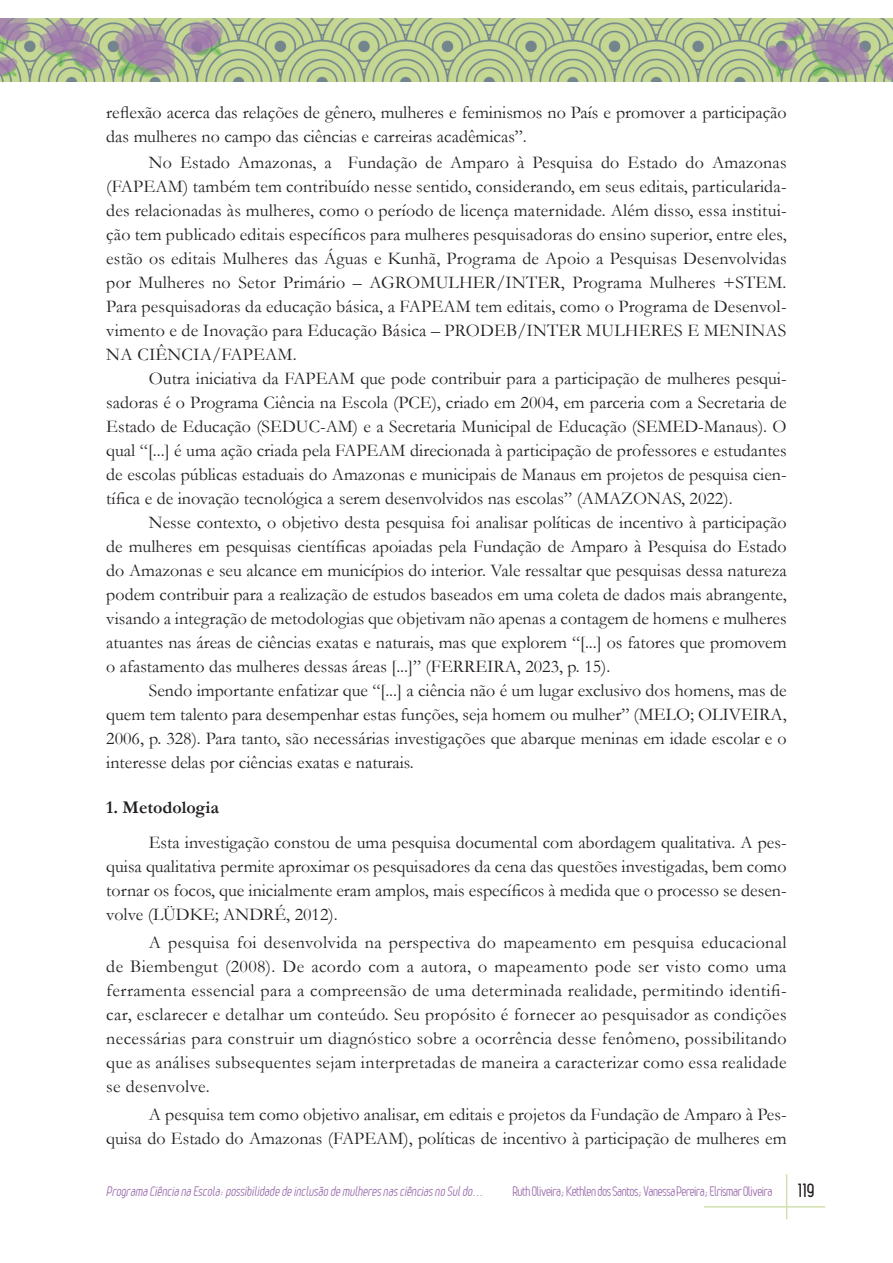
<style>
.page{position:relative;width:893px;height:1263px;background:#fff}
.page>*{position:absolute;margin:0;border:0;box-sizing:border-box;transform-origin:0 0}
.Texto{font:18px/24px "Garamond";color:#231f20;text-align:justify}
.Titulo_2{font:700 18px "Garamond";color:#231f20}
.t1{font:700 18px "Leger";color:#231f20}
.t2{font:italic 13.5px "Leger";color:#9f73af}
.t3{font:13.5px "Leger";letter-spacing:-.03em;color:#9f73af}
</style>
<div class="page">
<hr style="left:786px;top:1174px;width:1px;height:45px;background:#d2e0ac">
<hr style="left:704px;top:1206px;width:121px;height:1px;background:#d2e0ac">
<img style="left:0;top:18px;width:893px;height:64px">
<p class="Texto" style="left:106px;top:100px;width:682px">reflexão acerca das relações de gênero, mulheres e feminismos no País e promover a participação das mulheres no campo das ciências e carreiras acadêmicas”.</p>
<p class="Texto" style="left:106px;top:150px;width:682px;text-indent:43px">No Estado Amazonas, a Fundação de Amparo à Pesquisa do Estado do Amazonas (FAPEAM) também tem contribuído nesse sentido, considerando, em seus editais, particularida&shy;des relacionadas às mulheres, como o período de licença maternidade. Além disso, essa institui&shy;ção tem publicado editais específicos para mulheres pesquisadoras do ensino superior, entre eles, estão os editais Mulheres das Águas e Kunhã, Programa de Apoio a Pesquisas Desenvolvidas por Mulheres no Setor Primário – AGROMULHER/INTER, Programa Mulheres +STEM.<br>Para pesquisadoras da educação básica, a FAPEAM tem editais, como o Programa de Desenvol&shy;vimento e de Inovação para Educação Básica – PRODEB/INTER MULHERES E MENINAS NA CIÊNCIA/FAPEAM.</p>
<p class="Texto" style="left:106px;top:366px;width:682px;text-indent:43px">Outra iniciativa da FAPEAM que pode contribuir para a participação de mulheres pesqui&shy;sadoras é o Programa Ciência na Escola (PCE), criado em 2004, em parceria com a Secretaria de Estado de Educação (SEDUC-AM) e a Secretaria Municipal de Educação (SEMED-Manaus). O qual “[...] é uma ação criada pela FAPEAM direcionada à participação de professores e estudantes de escolas públicas estaduais do Amazonas e municipais de Manaus em projetos de pesquisa cien&shy;tífica e de inovação tecnológica a serem desenvolvidos nas escolas” (AMAZONAS, 2022).</p>
<p class="Texto" style="left:106px;top:510px;width:682px;text-indent:43px">Nesse contexto, o objetivo desta pesquisa foi analisar políticas de incentivo à participação de mulheres em pesquisas científicas apoiadas pela Fundação de Amparo à Pesquisa do Estado do Amazonas e seu alcance em municípios do interior. Vale ressaltar que pesquisas dessa natureza podem contribuir para a realização de estudos baseados em uma coleta de dados mais abrangente, visando a integração de metodologias que objetivam não apenas a contagem de homens e mulheres atuantes nas áreas de ciências exatas e naturais, mas que explorem “[...] os fatores que promovem o afastamento das mulheres dessas áreas [...]” (FERREIRA, 2023, p. 15).</p>
<p class="Texto" style="left:106px;top:678px;width:682px;text-indent:43px">Sendo importante enfatizar que “[...] a ciência não é um lugar exclusivo dos homens, mas de quem tem talento para desempenhar estas funções, seja homem ou mulher” (MELO; OLIVEIRA, 2006, p. 328). Para tanto, são necessárias investigações que abarque meninas em idade escolar e o interesse delas por ciências exatas e naturais.</p>
<p class="Titulo_2" style="left:106px;top:795px;width:114px">1. Metodologia</p>
<p class="Texto" style="left:106px;top:830px;width:682px;text-indent:43px">Esta investigação constou de uma pesquisa documental com abordagem qualitativa. A pes&shy;quisa qualitativa permite aproximar os pesquisadores da cena das questões investigadas, bem como tornar os focos, que inicialmente eram amplos, mais específicos à medida que o processo se desen&shy;volve (LÜDKE; ANDRÉ, 2012).</p>
<p class="Texto" style="left:106px;top:930px;width:682px;text-indent:43px">A pesquisa foi desenvolvida na perspectiva do mapeamento em pesquisa educacional de Biembengut (2008). De acordo com a autora, o mapeamento pode ser visto como uma ferramenta essencial para a compreensão de uma determinada realidade, permitindo identifi&shy;car, esclarecer e detalhar um conteúdo. Seu propósito é fornecer ao pesquisador as condições necessárias para construir um diagnóstico sobre a ocorrência desse fenômeno, possibilitando que as análises subsequentes sejam interpretadas de maneira a caracterizar como essa realidade se desenvolve.</p>
<p class="Texto" style="left:106px;top:1102px;width:682px;text-align:right">A pesquisa tem como objetivo analisar, em editais e projetos da Fundação de Amparo à Pes-<br>quisa do Estado do Amazonas (FAPEAM), políticas de incentivo à participação de mulheres em</p>
<p class="t2" style="left:106px;top:1183px;width:381px">ProgramaCiêncianaEscola:possibilidadedeinclusão demulheresnasciênciasno Suldo...</p>
<p class="t3" style="left:513px;top:1183px;width:261px">Ruth Oliveira; Kethlen dos Santos; Vanessa Pereira; Elrismar Oliveira</p>
<p class="t1" style="left:798px;top:1180px;width:18px">119</p>
</div>
